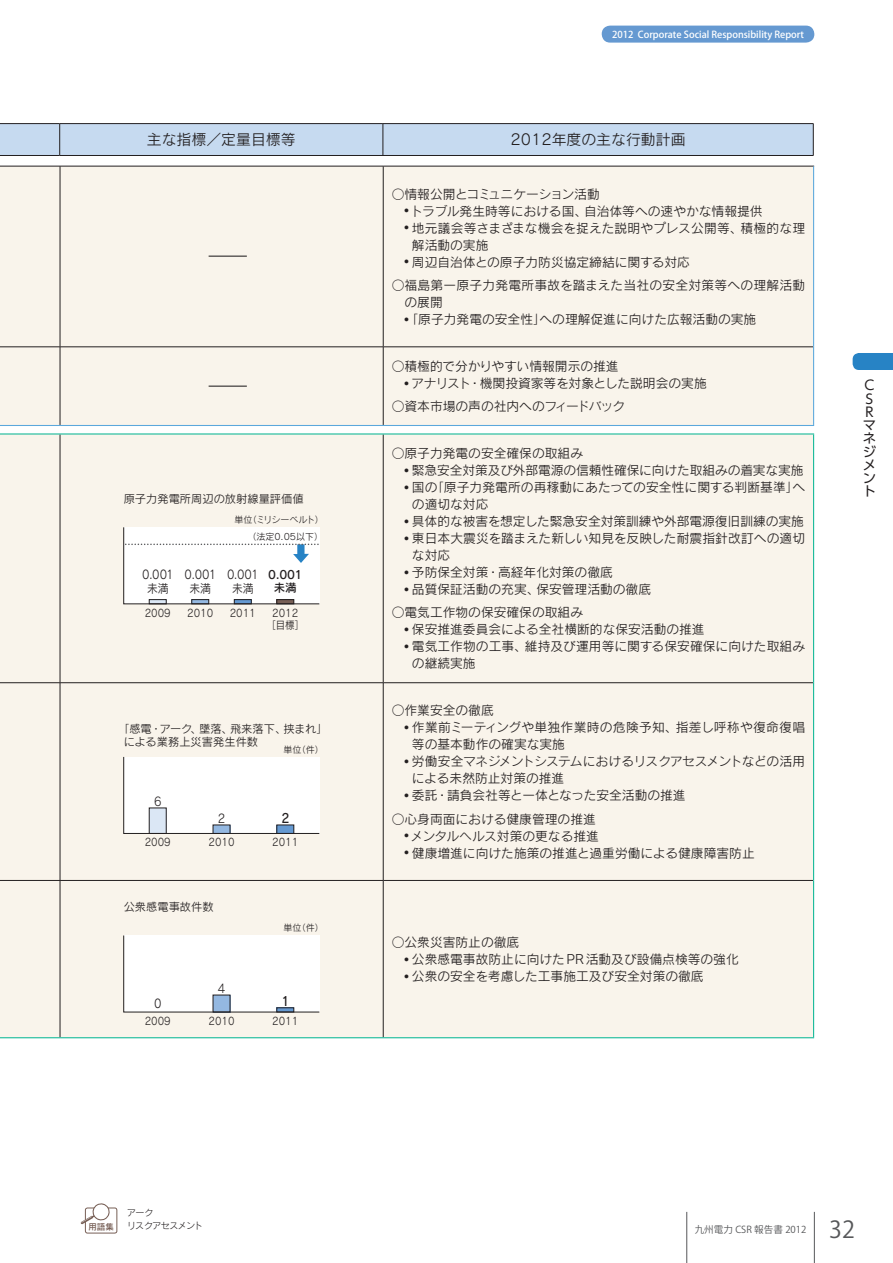
<style>
.page{position:relative;width:893px;height:1263px;background:#fff}
.page>*{position:absolute;margin:0;border:0;box-sizing:border-box;transform-origin:0 0}
.t1{font:23.4px "Koz Go Pro Regular 90 msp RKSJ H";color:#57585a}
.t2{font:14.85px "Rodin Pro M 90 msp RKSJ H";color:#231f20}
.t3{font:13.35px/13.2px "UD Shin Go Pro Regular 90 msp RKSJ H";color:#231f20}
.t4{font:12.75px/17px "Rodin Pro M 90 msp RKSJ H";color:#231f20}
.t5{font:12.75px/17px "Rodin Pro M 90 msp RKSJ H";letter-spacing:.025em;color:#231f20}
.t6{font:12.75px/17px "Rodin Pro M 90 msp RKSJ H";letter-spacing:.02em;color:#231f20}
.t7{font:12.75px "Rodin Pro M 90 msp RKSJ H";letter-spacing:-.03em;color:#231f20}
.t8{font:12.75px "Rodin Pro DB 90 msp RKSJ H";color:#231f20;scale:3 1}
.t9{font:12.75px "Rodin Pro DB 90 msp RKSJ H";color:#231f20;scale:.9 1}
.t10{font:12px/13.5px "Rodin Pro M 90 msp RKSJ H";letter-spacing:-.015em;color:#231f20;text-align:center;scale:.9 1}
.t11{font:11.55px/13.5px "Rodin Pro DB 90 msp RKSJ H";color:#231f20;text-align:center}
.t12{font:11.25px/12.8px "Rodin Pro M 90 msp RKSJ H";color:#231f20}
.t13{font:10.5px/12px "Rodin Pro M 90 msp RKSJ H";color:#231f20;text-align:center;scale:.9 1}
.t14{font:9.6px "Koz Go Pro Medium 90 msp RKSJ H";color:#fff}
.t15{font:9.6px "Koz Go Pro Regular 90 msp RKSJ H";color:#57585a}
.t16{font:9px "Rodin Pro M 90 msp RKSJ H";letter-spacing:-.005em;color:#231f20}
.t17{font:9px "Rodin Pro M 90 msp RKSJ H";letter-spacing:-.075em;color:#231f20}
.t18{font:8.55px "Rodin Pro DB 90 msp RKSJ H";color:#775f56}
</style>
<div class="page">
<hr style="left:686px;top:1212px;width:1px;height:51px;background:#57585a">
<hr style="left:814px;top:1212px;width:1px;height:51px;background:#57585a">
<svg style="left:852px;top:353px;width:41px;height:17px"></svg>
<div style="left:602px;top:26px;width:212px;height:17px;background:#6599d1;border-radius:9px"></div>
<div style="left:85px;top:1208px;width:32px;height:25px;border:1px solid #775f56;border-radius:2px"></div>
<svg style="left:81px;top:1203px;width:29px;height:21px"></svg>
<div style="left:0;top:167px;width:813px;height:870px;background:#f9f4eb"></div>
<hr style="left:0;top:166px;width:60px;height:1px;background:#231f20">
<hr style="left:60px;top:166px;width:323px;height:1px;background:#231f20">
<hr style="left:60px;top:166px;width:1px;height:181px;background:#231f20">
<hr style="left:383px;top:166px;width:431px;height:1px;background:#231f20">
<hr style="left:383px;top:166px;width:1px;height:181px;background:#231f20">
<hr style="left:0;top:347px;width:60px;height:1px;background:#231f20">
<hr style="left:60px;top:347px;width:323px;height:1px;background:#231f20">
<hr style="left:60px;top:347px;width:1px;height:78px;background:#231f20">
<hr style="left:383px;top:347px;width:430px;height:1px;background:#231f20">
<hr style="left:383px;top:347px;width:1px;height:78px;background:#231f20">
<hr style="left:60px;top:435px;width:1px;height:248px;background:#231f20">
<hr style="left:383px;top:435px;width:1px;height:248px;background:#231f20">
<hr style="left:0;top:682px;width:60px;height:1px;background:#231f20">
<hr style="left:60px;top:682px;width:323px;height:1px;background:#231f20">
<hr style="left:60px;top:683px;width:1px;height:197px;background:#231f20">
<hr style="left:383px;top:682px;width:430px;height:1px;background:#231f20">
<hr style="left:383px;top:683px;width:1px;height:197px;background:#231f20">
<hr style="left:0;top:880px;width:60px;height:1px;background:#231f20">
<hr style="left:60px;top:880px;width:323px;height:1px;background:#231f20">
<hr style="left:60px;top:881px;width:1px;height:156px;background:#231f20">
<hr style="left:383px;top:880px;width:430px;height:1px;background:#231f20">
<hr style="left:383px;top:881px;width:1px;height:156px;background:#231f20">
<hr style="left:813px;top:166px;width:1px;height:181px;background:#5ba8dc">
<hr style="left:813px;top:347px;width:1px;height:78px;background:#5ba8dc">
<hr style="left:0;top:425px;width:60px;height:1px;background:#5ba8dc">
<hr style="left:60px;top:425px;width:754px;height:1px;background:#5ba8dc">
<hr style="left:0;top:433px;width:60px;height:2px;background:#0cb795">
<hr style="left:60px;top:433px;width:754px;height:2px;background:#0cb795">
<hr style="left:813px;top:435px;width:1px;height:248px;background:#0cb795">
<hr style="left:813px;top:683px;width:1px;height:197px;background:#0cb795">
<hr style="left:813px;top:880px;width:1px;height:157px;background:#0cb795">
<hr style="left:0;top:1037px;width:60px;height:1px;background:#0cb795">
<hr style="left:60px;top:1037px;width:754px;height:1px;background:#0cb795">
<div style="left:0;top:124px;width:813px;height:31px;background:#c6daf0"></div>
<hr style="left:0;top:123px;width:60px;height:1px;background:#231f20">
<hr style="left:60px;top:123px;width:323px;height:1px;background:#231f20">
<hr style="left:59px;top:124px;width:1px;height:31px;background:#231f20">
<hr style="left:383px;top:123px;width:430px;height:1px;background:#231f20">
<hr style="left:383px;top:124px;width:1px;height:31px;background:#231f20">
<hr style="left:813px;top:124px;width:1px;height:31px;background:#231f20">
<hr style="left:0;top:155px;width:60px;height:1px;background:#231f20">
<hr style="left:60px;top:155px;width:753px;height:1px;background:#231f20">
<div style="left:62px;top:485px;width:319px;height:149px;background:#f9f4eb"></div>
<div style="left:123px;top:527px;width:197px;height:77px;background:#fff"></div>
<div style="left:62px;top:714px;width:319px;height:136px;background:#f9f4eb"></div>
<svg style="left:123px;top:756px;width:197px;height:78px;background:#f6f6f7"></svg>
<div style="left:62px;top:893px;width:319px;height:136px;background:#f9f4eb"></div>
<div style="left:123px;top:935px;width:197px;height:78px;background:#fff"></div>
<p class="t14" style="left:612px;top:31px;width:193px">2012 Corporate Social Responsibility Report</p>
<p class="t2" style="left:147px;top:134px;width:150px">主な指標／定量目標等</p>
<p class="t2" style="left:510px;top:134px;width:177px">2012年度の主な行動計画</p>
<p class="t8" style="left:209px;top:252px;width:14px">―</p>
<p class="t8" style="left:209px;top:381px;width:14px">―</p>
<p class="t12" style="left:124px;top:494px;width:182px">原子力発電所周辺の放射線量評価値</p>
<p class="t16" style="left:234px;top:516px;width:91px">単位（ミリシーベルト）</p>
<p class="t16" style="left:247px;top:533px;width:77px">（法定0.05以下）</p>
<p class="t10" style="left:142px;top:570px;width:37px">0.001未満</p>
<p class="t10" style="left:184px;top:570px;width:37px">0.001未満</p>
<p class="t10" style="left:227px;top:570px;width:37px">0.001未満</p>
<p class="t11" style="left:268px;top:569px;width:36px">0.001未満</p>
<p class="t13" style="left:230px;top:608px;width:30px">2011</p>
<p class="t13" style="left:145px;top:608px;width:30px">2009</p>
<p class="t13" style="left:187px;top:608px;width:30px">2010</p>
<p class="t13" style="left:266px;top:608px;width:43px">2012［目標］</p>
<p class="t12" style="left:124px;top:724px;width:205px;text-indent:-6px">「感電・アーク、墜落、飛来落下、挟まれ」による業務上災害発生件数</p>
<p class="t16" style="left:283px;top:746px;width:42px">単位（件）</p>
<p class="t10" style="left:154px;top:796px;width:10px">6</p>
<p class="t10" style="left:218px;top:813px;width:10px">2</p>
<p class="t9" style="left:281px;top:813px;width:10px">2</p>
<p class="t13" style="left:145px;top:838px;width:30px">2009</p>
<p class="t13" style="left:272px;top:838px;width:30px">2011</p>
<p class="t13" style="left:208px;top:838px;width:30px">2010</p>
<p class="t12" style="left:124px;top:902px;width:92px">公衆感電事故件数</p>
<p class="t10" style="left:154px;top:998px;width:10px">0</p>
<p class="t10" style="left:218px;top:983px;width:10px">4</p>
<p class="t16" style="left:283px;top:924px;width:42px">単位（件）</p>
<p class="t9" style="left:281px;top:996px;width:10px">1</p>
<p class="t13" style="left:145px;top:1016px;width:30px">2009</p>
<p class="t13" style="left:272px;top:1016px;width:30px">2011</p>
<p class="t13" style="left:208px;top:1016px;width:30px">2010</p>
<p class="t7" style="left:392px;top:189px;width:210px">○情報公開とコミュニケーション活動</p>
<p class="t4" style="left:404px;top:204px;width:360px"><sup>●</sup> トラブル発生時等における国、自治体等への速やかな情報提供</p>
<p class="t4" style="left:412px;top:221px;width:395px;text-indent:-7px"><sup>●</sup> 地元議会等さまざまな機会を捉えた説明やプレス公開等、積極的な理解活動の実施</p>
<p class="t4" style="left:404px;top:255px;width:287px"><sup>●</sup> 周辺自治体との原子力防災協定締結に関する対応</p>
<p class="t6" style="left:404px;top:278px;width:402px;text-indent:-13px">○ 福島第一原子力発電所事故を踏まえた当社の安全対策等への理解活動の展開</p>
<p class="t4" style="left:404px;top:312px;width:353px"><sup>●</sup> 「原子力発電の安全性」への理解促進に向けた広報活動の実施</p>
<p class="t4" style="left:392px;top:359px;width:228px">○積極的で分かりやすい情報開示の推進</p>
<p class="t4" style="left:404px;top:376px;width:304px"><sup>●</sup> アナリスト・機関投資家等を対象とした説明会の実施</p>
<p class="t4" style="left:392px;top:400px;width:235px">○資本市場の声の社内へのフィードバック</p>
<p class="t4" style="left:392px;top:446px;width:193px">○原子力発電の安全確保の取組み</p>
<p class="t4" style="left:404px;top:463px;width:401px"><sup>●</sup> 緊急安全対策及び外部電源の信頼性確保に向けた取組みの着実な実施</p>
<p class="t4" style="left:412px;top:480px;width:395px;text-indent:-7px"><sup>●</sup> 国の「原子力発電所の再稼動にあたっての安全性に関する判断基準」への適切な対応</p>
<p class="t4" style="left:404px;top:514px;width:401px"><sup>●</sup> 具体的な被害を想定した緊急安全対策訓練や外部電源復旧訓練の実施</p>
<p class="t4" style="left:412px;top:531px;width:395px;text-indent:-7px"><sup>●</sup> 東日本大震災を踏まえた新しい知見を反映した耐震指針改訂への適切な対応</p>
<p class="t4" style="left:404px;top:565px;width:210px"><sup>●</sup> 予防保全対策・高経年化対策の徹底</p>
<p class="t4" style="left:404px;top:582px;width:248px"><sup>●</sup> 品質保証活動の充実、保安管理活動の徹底</p>
<p class="t4" style="left:392px;top:606px;width:193px">○電気工作物の保安確保の取組み</p>
<p class="t4" style="left:404px;top:623px;width:302px"><sup>●</sup> 保安推進委員会による全社横断的な保安活動の推進</p>
<p class="t4" style="left:412px;top:640px;width:395px;text-indent:-7px"><sup>●</sup> 電気工作物の工事、維持及び運用等に関する保安確保に向けた取組みの継続実施</p>
<p class="t4" style="left:392px;top:704px;width:104px">○作業安全の徹底</p>
<p class="t5" style="left:412px;top:721px;width:395px;text-indent:-7px"><sup>●</sup> 作業前ミーティングや単独作業時の危険予知、指差し呼称や復命復唱等の基本動作の確実な実施</p>
<p class="t4" style="left:412px;top:755px;width:395px;text-indent:-7px"><sup>●</sup> 労働安全マネジメントシステムにおけるリスクアセスメントなどの活用による未然防止対策の推進</p>
<p class="t4" style="left:404px;top:789px;width:283px"><sup>●</sup> 委託・請負会社等と一体となった安全活動の推進</p>
<p class="t4" style="left:392px;top:812px;width:206px">○心身両面における健康管理の推進</p>
<p class="t4" style="left:404px;top:829px;width:196px"><sup>●</sup> メンタルヘルス対策の更なる推進</p>
<p class="t4" style="left:404px;top:846px;width:352px"><sup>●</sup> 健康増進に向けた施策の推進と過重労働による健康障害防止</p>
<p class="t4" style="left:392px;top:935px;width:129px">○公衆災害防止の徹底</p>
<p class="t4" style="left:404px;top:952px;width:336px"><sup>●</sup> 公衆感電事故防止に向けたPR活動及び設備点検等の強化</p>
<p class="t4" style="left:404px;top:969px;width:301px"><sup>●</sup> 公衆の安全を考慮した工事施工及び安全対策の徹底</p>
<p class="t3" style="left:863px;top:381px;width:15px">Ｃ<br>Ｓ<br>Ｒマネジメント</p>
<p class="t16" style="left:127px;top:1209px;width:28px">アーク</p>
<p class="t18" style="left:88px;top:1224px;width:27px">用語集</p>
<p class="t17" style="left:127px;top:1223px;width:77px">リスクアセスメント</p>
<p class="t15" style="left:695px;top:1225px;width:113px">九州電力 CSR 報告書 2012</p>
<p class="t1" style="left:829px;top:1220px;width:27px">32</p>
</div>
